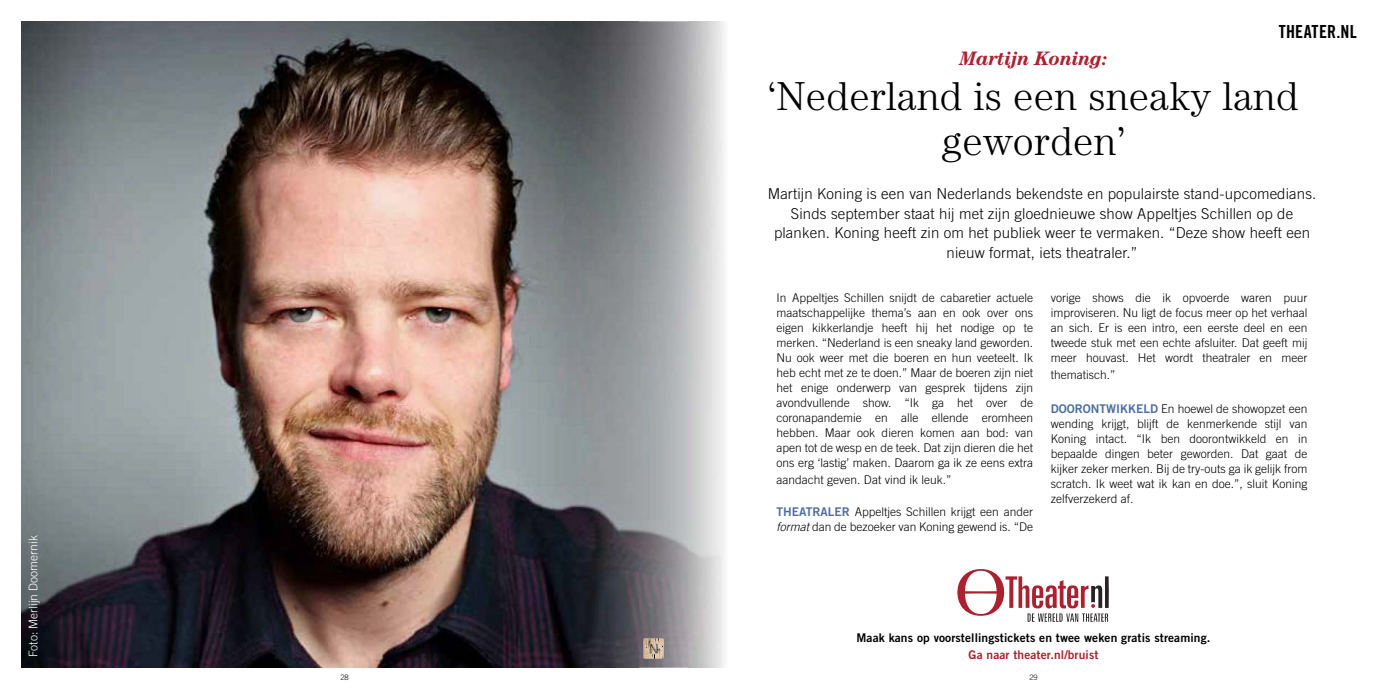
<style>
.page{position:relative;width:1378px;height:689px;background:#fff}
.page>*{position:absolute;margin:0;border:0;box-sizing:border-box;transform-origin:0 0}
.t1{font:300 40.5px/45px "Century Std";letter-spacing:.01em;color:#000;text-align:center}
.t2{font:italic 700 19.5px "Century Std";letter-spacing:-.02em;color:#ac212f}
.t3{font:18px "Trade Gothic LT Std Bd Cn 20";letter-spacing:.01em;color:#000}
.t4{font:300 15px/19.5px "Trade Gothic LT Std";letter-spacing:.01em;color:#000;text-align:center}
.t5{font:300 12px/15px "Trade Gothic LT Std";color:#000;text-align:justify}
.t6{font:12px "Trade Gothic LT Std Bd 2";letter-spacing:.01em;color:#000}
.t7{font:12px "Trade Gothic LT Std Bd 2";letter-spacing:.01em;color:#ac212f}
.t8{font:300 12px "Trade Gothic LT Std";color:#fff}
.t9{font:300 7.5px "Trade Gothic LT Std";color:#000}
.s1{font-family:"Century LT"}
.s2{font-family:"Trade Gothic LT Std Bd 2";font-weight:400;color:#506f9e}
.s3{font-style:italic}
</style>
<div class="page">
<img style="left:21px;top:21px;width:703px;height:647px">
<svg style="left:643px;top:638px;width:22px;height:22px"></svg>
<svg style="left:957px;top:569px;width:152px;height:53px"></svg>
<img style="left:689px;top:21px;width:33px;height:647px">
<p class="t8" style="left:26px;top:657px;width:124px;rotate:-90deg">Foto: Merlijn Doomernik</p>
<h3 class="t3" style="left:1278px;top:21px;width:80px">THEATER.NL</h3>
<h2 class="t2" style="left:959px;top:47px;width:150px">Martijn Koning:</h2>
<h1 class="t1" style="left:768px;top:73px;width:532px"><span class="s1">‘</span>Nederland is een sneaky land geworden<span class="s1">’</span></h1>
<p class="t4" style="left:767px;top:184px;width:550px">Martijn Koning is een van Nederlands bekendste en populairste stand-upcomedians.<br>Sinds september staat hij met zijn gloednieuwe show Appeltjes Schillen op de planken. Koning heeft zin om het publiek weer te vermaken. “Deze show heeft een nieuw format, iets theatraler.”</p>
<p class="t5" style="left:776px;top:290px;width:258px">In Appeltjes Schillen snijdt de cabaretier actuele maatschappelijke thema’s aan en ook over ons eigen kikkerlandje heeft hij het nodige op te merken. “Nederland is een sneaky land geworden.<br>Nu ook weer met die boeren en hun veeteelt. Ik heb echt met ze te doen.” Maar de boeren zijn niet het enige onderwerp van gesprek tijdens zijn avondvullende show. “Ik ga het over de coronapandemie en alle ellende eromheen hebben. Maar ook dieren komen aan bod: van apen tot de wesp en de teek. Dat zijn dieren die het ons erg ‘lastig’ maken. Daarom ga ik ze eens extra</p>
<p class="t5" style="left:776px;top:472px;width:176px">aandacht geven. Dat vind ik leuk.”</p>
<p class="t5" style="left:776px;top:504px;width:258px"><span class="s2">THEATRALER</span> Appeltjes Schillen krijgt een ander <span class="s3">format</span> dan de bezoeker van Koning gewend is. “De</p>
<p class="t5" style="left:1051px;top:290px;width:258px">vorige shows die ik opvoerde waren puur improviseren. Nu ligt de focus meer op het verhaal an sich. Er is een intro, een eerste deel en een tweede stuk met een echte afsluiter. Dat geeft mij meer houvast. Het wordt theatraler en meer</p>
<p class="t5" style="left:1051px;top:367px;width:66px">thematisch.”</p>
<p class="t5" style="left:1051px;top:401px;width:258px"><span class="s2">DOORONTWIKKELD</span> En hoewel de showopzet een wending krijgt, blijft de kenmerkende stijl van Koning intact. “Ik ben doorontwikkeld en in bepaalde dingen beter geworden. Dat gaat de kijker zeker merken. Bij de try-outs ga ik gelijk from scratch. Ik weet wat ik kan en doe.”, sluit Koning zelfverzekerd af.</p>
<p class="t6" style="left:856px;top:630px;width:355px">Maak kans op voorstellingstickets en twee weken gratis streaming.</p>
<p class="t7" style="left:968px;top:647px;width:131px">Ga naar theater.nl/bruist</p>
<p class="t9" style="left:340px;top:672px;width:10px">28</p>
<p class="t9" style="left:1029px;top:672px;width:10px">29</p>
</div>
